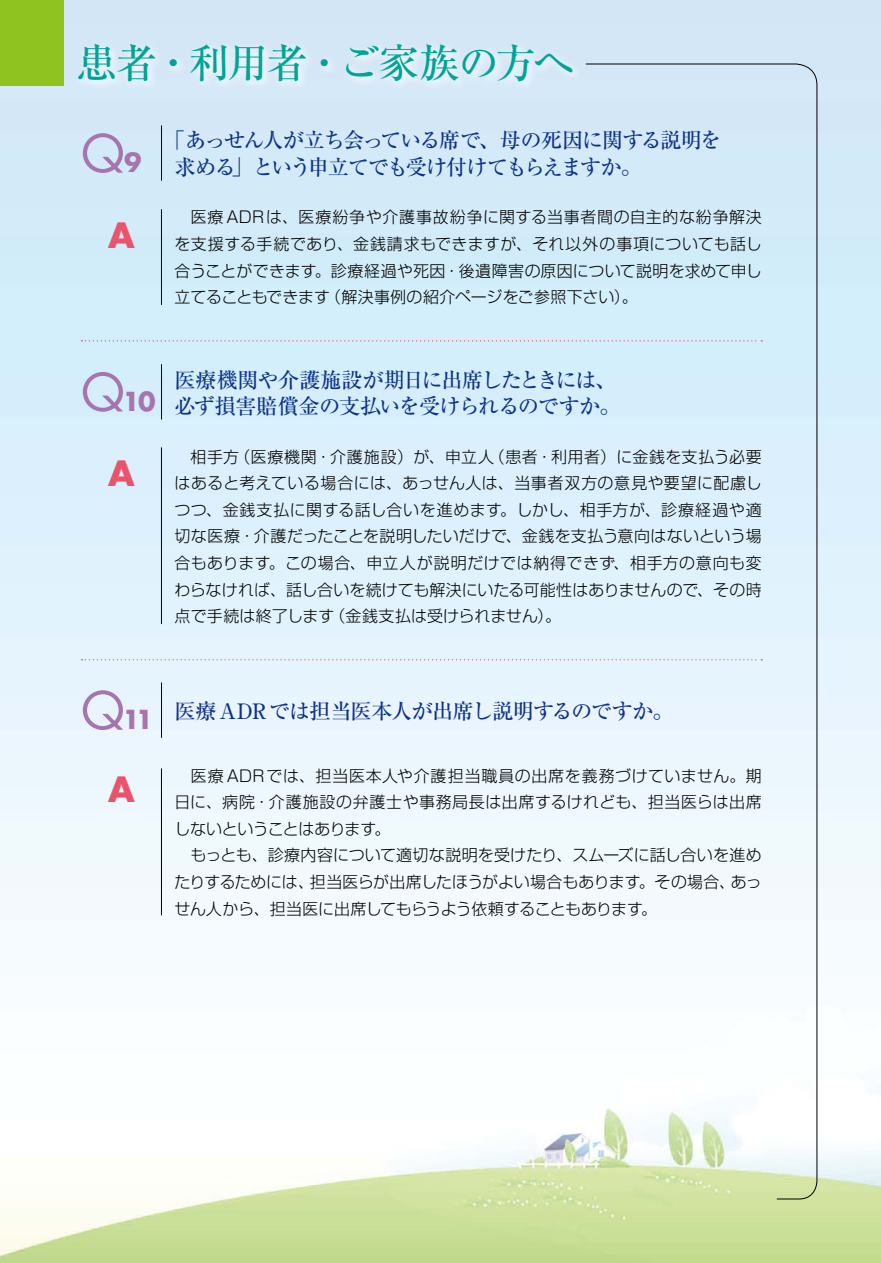
<style>
.page{position:relative;width:881px;height:1263px;background:#fff}
.page>*{position:absolute;margin:0;border:0;box-sizing:border-box;transform-origin:0 0}
.t1{font:51px "Futura";color:#a675b0}
.t2{font:500 40.35px "Ryumin Pr 6 N";letter-spacing:-.03em;color:#00a496}
.t3{font:700 34.05px "Futura";color:#e9546b}
.t4{font:700 25.5px "Futura";color:#a675b0}
.t5{font:500 21.3px/26.5px "Ryumin Pr 6 N";letter-spacing:-.07em;color:#0c3388}
.t6{font:500 21.3px/26.5px "Ryumin Pr 6 N";letter-spacing:-.05em;color:#0c3388}
.t7{font:500 21.3px "Ryumin Pr 6 N";letter-spacing:-.03em;color:#0c3388}
.t8{font:300 15.9px/26.5px "Shin Go Pr 6 N";letter-spacing:.005em;color:#000;text-align:justify}
.s1{font-weight:700;font-size:25.5px}
.s2{font-weight:400;font-size:51px}
</style>
<div class="page">
<img style="left:0;top:0;width:880px;height:1263px">
<svg style="left:81px;top:340px;width:504px;height:1px"></svg>
<svg style="left:81px;top:659px;width:504px;height:1px"></svg>
<svg style="left:73px;top:39px;width:511px;height:54px;background:#dbebf7"></svg>
<hr style="left:161px;top:682px;width:1px;height:56px;background:#000">
<hr style="left:161px;top:768px;width:1px;height:147px;background:#000">
<hr style="left:161px;top:364px;width:1px;height:55px;background:#000">
<hr style="left:161px;top:125px;width:1px;height:56px;background:#000">
<hr style="left:161px;top:447px;width:1px;height:177px;background:#000">
<hr style="left:161px;top:209px;width:1px;height:96px;background:#000">
<svg style="left:585px;top:64px;width:232px;height:1135px"></svg>
<div style="left:0;top:0;width:64px;height:85px;background:#8fc31f"></div>
<h2 class="t2" style="left:77px;top:31px;width:499px">患者・利用者・ご家族の方へ</h2>
<h1 class="t1" style="left:81px;top:118px;width:62px">Q<span class="s1">9</span></h1>
<h3 class="t3" style="left:108px;top:211px;width:28px">A</h3>
<h3 class="t5" style="left:174px;top:126px;width:548px;text-indent:-11px">「あっせん人が立ち会っている席で、母の死因に関する説明を求める」という申立てでも受け付けてもらえますか。</h3>
<p class="t8" style="left:174px;top:203px;width:588px">　医療 ADRは、医療紛争や介護事故紛争に関する当事者間の自主的な紛争解決を支援する手続であり、金銭請求もできますが、それ以外の事項についても話し合うことができます。診療経過や死因・後遺障害の原因について説明を求めて申し立てることもできます（解決事例の紹介ページをご参照下さい）。</p>
<h3 class="t4" style="left:81px;top:384px;width:76px"><span class="s2">Q</span>10</h3>
<h3 class="t3" style="left:108px;top:450px;width:28px">A</h3>
<h3 class="t6" style="left:174px;top:365px;width:447px">医療機関や介護施設が期日に出席したときには、必ず損害賠償金の支払いを受けられるのですか。</h3>
<p class="t8" style="left:174px;top:442px;width:588px">　相手方（医療機関・介護施設）が、申立人（患者・利用者）に金銭を支払う必要はあると考えている場合には、あっせん人は、当事者双方の意見や要望に配慮しつつ、金銭支払に関する話し合いを進めます。しかし、相手方が、診療経過や適切な医療・介護だったことを説明したいだけで、金銭を支払う意向はないという場合もあります。この場合、申立人が説明だけでは納得できず、相手方の意向も変わらなければ、話し合いを続けても解決にいたる可能性はありませんので、その時点で手続は終了します（金銭支払は受けられません）。</p>
<h3 class="t4" style="left:81px;top:702px;width:74px"><span class="s2">Q</span>11</h3>
<h3 class="t3" style="left:108px;top:765px;width:28px">A</h3>
<h3 class="t7" style="left:174px;top:695px;width:500px">医療ADRでは担当医本人が出席し説明するのですか。</h3>
<p class="t8" style="left:174px;top:761px;width:588px;text-align:left">　医療 ADRでは、担当医本人や介護担当職員の出席を義務づけていません。期日に、病院・介護施設の弁護士や事務局長は出席するけれども、担当医らは出席しないということはあります。<br>　もっとも、診療内容について適切な説明を受けたり、スムーズに話し合いを進めたりするためには、担当医らが出席したほうがよい場合もあります。その場合、あっせん人から、担当医に出席してもらうよう依頼することもあります。</p>
</div>
